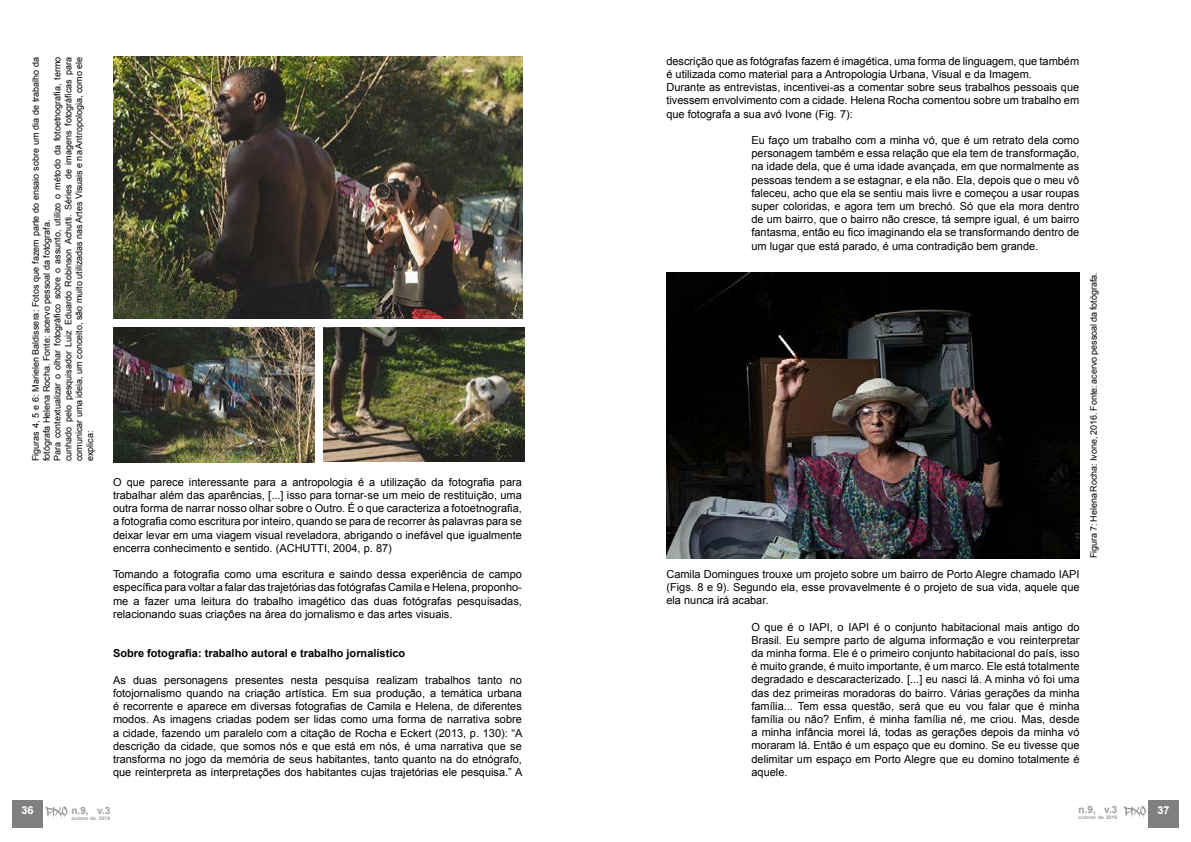
<style>
.page{position:relative;width:1191px;height:842px;background:#fff}
.page>*{position:absolute;margin:0;border:0;box-sizing:border-box;transform-origin:0 0}
.t1{font:11px/13.2px "Arial";color:#000;text-align:justify}
.t2{font:700 11px "Arial";color:#000}
.t3{font:700 11px "Arial";color:#fff}
.t4{font:700 10px "Arial";color:#9d9d9c}
.t5{font:9px/10.8px "Arial";color:#000}
.t6{font:700 5px "Arial";letter-spacing:.01em;color:#9d9d9c}
</style>
<div class="page">
<div style="left:1148px;top:800px;width:30px;height:28px;background:#808080"></div>
<svg style="left:1123px;top:806px;width:22px;height:12px"></svg>
<div style="left:12px;top:800px;width:31px;height:27px;background:#808080"></div>
<svg style="left:45px;top:806px;width:22px;height:13px"></svg>
<img style="left:113px;top:57px;width:410px;height:262px">
<img style="left:113px;top:327px;width:202px;height:135px">
<img style="left:324px;top:327px;width:200px;height:134px">
<img style="left:666px;top:272px;width:413px;height:286px">
<p class="t5" style="left:31px;top:461px;width:406px;rotate:-90deg">Figuras 4, 5 e 6: Marielen Baldissera: Fotos que fazem parte do ensaio sobre um dia de trabalho da fotógrafa Helena Rocha. Fonte: acervo pessoal da fotógrafa.<br>Para contextualizar o olhar fotográfico sobre o assunto, utilizo o método da fotoetnografia, termo cunhado pelo pesquisador Luiz Eduardo Robinson Achutti. Séries de imagens fotográficas para comunicar uma ideia, um conceito, são muito utilizadas nas Artes Visuais e na Antropologia, como ele explica:</p>
<p class="t1" style="left:113px;top:475px;width:410px">O que parece interessante para a antropologia é a utilização da fotografia para trabalhar além das aparências, [...] isso para tornar-se um meio de restituição, uma outra forma de narrar nosso olhar sobre o Outro. É o que caracteriza a fotoetnografia, a fotografia como escritura por inteiro, quando se para de recorrer às palavras para se deixar levar em uma viagem visual reveladora, abrigando o inefável que igualmente encerra conhecimento e sentido. (ACHUTTI, 2004, p. 87)</p>
<p class="t1" style="left:113px;top:568px;width:410px">Tomando a fotografia como uma escritura e saindo dessa experiência de campo específica para voltar a falar das trajetórias das fotógrafas Camila e Helena, proponho&shy;me a fazer uma leitura do trabalho imagético das duas fotógrafas pesquisadas, relacionando suas criações na área do jornalismo e das artes visuais.</p>
<p class="t2" style="left:113px;top:646px;width:294px">Sobre fotografia: trabalho autoral e trabalho jornalístico</p>
<p class="t1" style="left:113px;top:673px;width:411px">As duas personagens presentes nesta pesquisa realizam trabalhos tanto no fotojornalismo quando na criação artística. Em sua produção, a temática urbana é recorrente e aparece em diversas fotografias de Camila e Helena, de diferentes modos. As imagens criadas podem ser lidas como uma forma de narrativa sobre a cidade, fazendo um paralelo com a citação de Rocha e Eckert (2013, p. 130): “A descrição da cidade, que somos nós e que está em nós, é uma narrativa que se transforma no jogo da memória de seus habitantes, tanto quanto na do etnógrafo, que reinterpreta as interpretações dos habitantes cujas trajetórias ele pesquisa.” A</p>
<p class="t1" style="left:666px;top:54px;width:414px;text-align:left">descrição que as fotógrafas fazem é imagética, uma forma de linguagem, que também é utilizada como material para a Antropologia Urbana, Visual e da Imagem.<br>Durante as entrevistas, incentivei-as a comentar sobre seus trabalhos pessoais que tivessem envolvimento com a cidade. Helena Rocha comentou sobre um trabalho em que fotografa a sua avó Ivone (Fig. 7):</p>
<p class="t1" style="left:751px;top:134px;width:329px">Eu faço um trabalho com a minha vó, que é um retrato dela como personagem também e essa relação que ela tem de transformação, na idade dela, que é uma idade avançada, em que normalmente as pessoas tendem a se estagnar, e ela não. Ela, depois que o meu vô faleceu, acho que ela se sentiu mais livre e começou a usar roupas super coloridas, e agora tem um brechó. Só que ela mora dentro de um bairro, que o bairro não cresce, tá sempre igual, é um bairro fantasma, então eu fico imaginando ela se transformando dentro de um lugar que está parado, é uma contradição bem grande.</p>
<p class="t1" style="left:666px;top:567px;width:415px">Camila Domingues trouxe um projeto sobre um bairro de Porto Alegre chamado IAPI (Figs. 8 e 9). Segundo ela, esse provavelmente é o projeto de sua vida, aquele que ela nunca irá acabar.</p>
<p class="t1" style="left:751px;top:620px;width:330px">O que é o IAPI, o IAPI é o conjunto habitacional mais antigo do Brasil. Eu sempre parto de alguma informação e vou reinterpretar da minha forma. Ele é o primeiro conjunto habitacional do país, isso é muito grande, é muito importante, é um marco. Ele está totalmente degradado e descaracterizado. [...] eu nasci lá. A minha vó foi uma das dez primeiras moradoras do bairro. Várias gerações da minha família... Tem essa questão, será que eu vou falar que é minha família ou não? Enfim, é minha família né, me criou. Mas, desde a minha infância morei lá, todas as gerações depois da minha vó moraram lá. Então é um espaço que eu domino. Se eu tivesse que delimitar um espaço em Porto Alegre que eu domino totalmente é aquele.</p>
<p class="t5" style="left:1088px;top:558px;width:288px;rotate:-90deg">Figura 7: Helena Rocha: Ivone, 2016. Fonte: acervo pessoal da fotógrafa.</p>
<p class="t4" style="left:1078px;top:803px;width:40px">n.9, v.3</p>
<p class="t6" style="left:1078px;top:814px;width:40px">outono de 2019</p>
<p class="t3" style="left:22px;top:803px;width:14px">36</p>
<p class="t4" style="left:71px;top:803px;width:40px">n.9, v.3</p>
<p class="t3" style="left:1157px;top:803px;width:14px">37</p>
<p class="t6" style="left:71px;top:814px;width:40px">outono de 2019</p>
</div>
